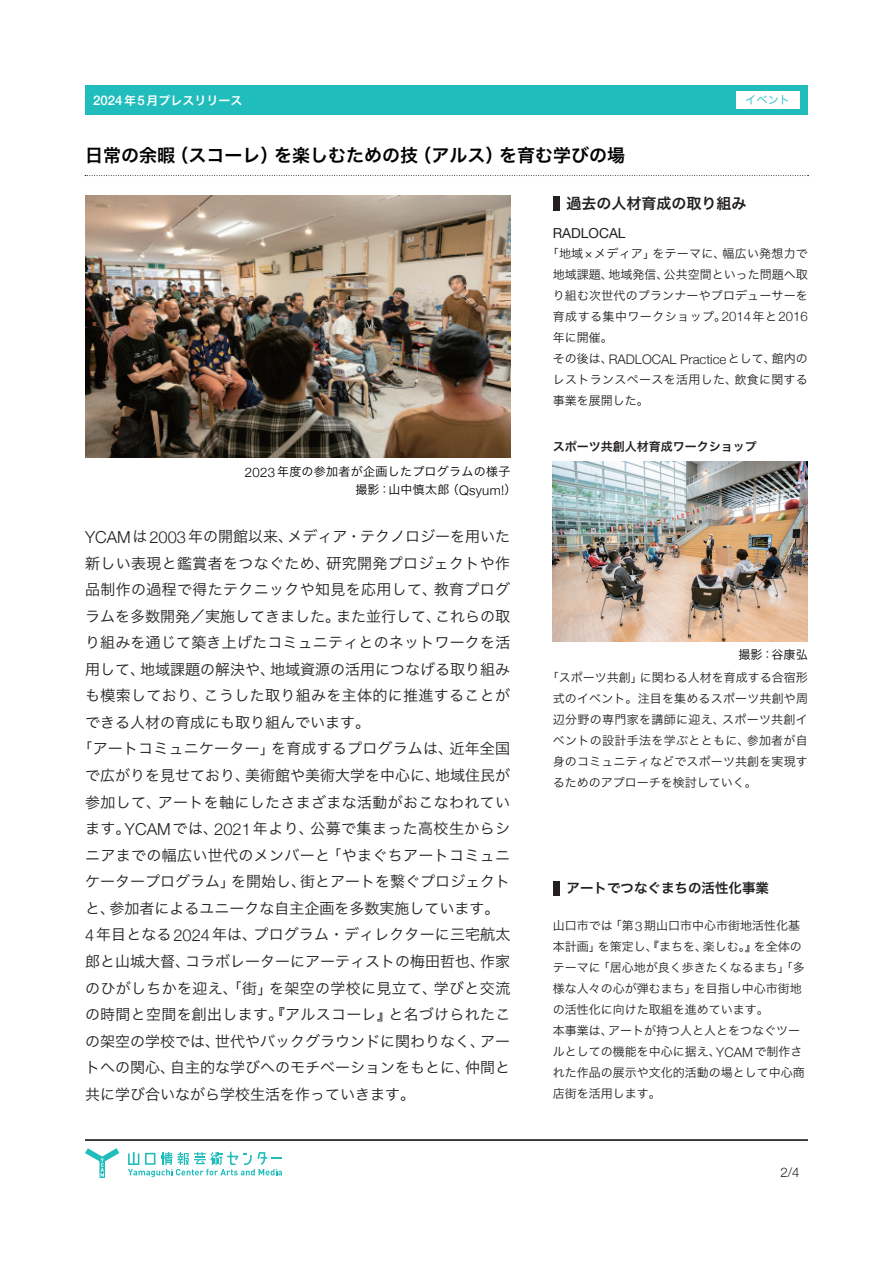
<style>
.page{position:relative;width:893px;height:1263px;background:#fff}
.page>*{position:absolute;margin:0;border:0;box-sizing:border-box;transform-origin:0 0}
.t1{font:18px "Hira Kaku Pro W6";color:#000}
.t2{font:15px "Hira Kaku Pro W3";letter-spacing:.01em;color:#231f20}
.t3{font:15px "Hira Kaku Pro W6";color:#231f20}
.t4{font:13.8px "Helvetica Neue";color:#231f20}
.t5{font:13.5px "Hira Kaku Pro W6";color:#231f20}
.t6{font:300 13.2px "Helvetica Neue";color:#231f20}
.t7{font:12px/21px "Hira Kaku Pro W3";color:#231f20;text-align:justify}
.t8{font:12px/18px "Hira Kaku Pro W3";letter-spacing:.025em;color:#000}
.t9{font:12px/21px "Hira Kaku Pro W3";letter-spacing:.025em;color:#231f20}
.t10{font:12px "Hira Kaku Pro W6";color:#231f20}
.t11{font:12px "Hira Kaku Pro W6";color:#fff}
.t12{font:11.25px "Hira Kaku Pro W3";color:#21bdbd}
.s1{font-family:"Helvetica Neue";font-weight:500;font-size:13.2px}
.s2{font-family:"Helvetica Neue";font-weight:300;font-size:13.2px}
.s3{font-family:"Hira Kaku Pro W3";font-weight:400;font-size:12px}
.s4{font-family:"Helvetica Neue";font-weight:300;font-size:16.5px}
</style>
<div class="page">
<svg style="left:85px;top:1148px;width:34px;height:30px"></svg>
<svg style="left:128px;top:1152px;width:154px;height:25px"></svg>
<div style="left:85px;top:85px;width:723px;height:30px;background:#21bdbd"></div>
<hr style="left:85px;top:1139px;width:723px;height:1px;background:#231f20">
<hr style="left:85px;top:1140px;width:723px;height:1px;background:#231f20">
<svg style="left:85px;top:175px;width:723px;height:1px"></svg>
<img style="left:85px;top:196px;width:425px;height:261px">
<div style="left:553px;top:196px;width:7px;height:14px;background:#231f20"></div>
<div style="left:553px;top:881px;width:7px;height:15px;background:#231f20"></div>
<img style="left:553px;top:462px;width:255px;height:179px">
<div style="left:736px;top:91px;width:64px;height:17px;background:#fff"></div>
<p class="t11" style="left:93px;top:89px;width:151px"><span class="s1">2024</span>年<span class="s1">5</span>月プレスリリース</p>
<p class="t12" style="left:745px;top:90px;width:47px">イベント</p>
<p class="t1" style="left:85px;top:139px;width:541px">日常の余暇（スコーレ）を楽しむための技（アルス）を育む学びの場</p>
<p class="t3" style="left:567px;top:190px;width:181px">過去の人材育成の取り組み</p>
<p class="t4" style="left:553px;top:223px;width:74px">RADLOCAL</p>
<p class="t7" style="left:553px;top:242px;width:257px;text-indent:-6px">「地域 ×メディア」をテーマに、幅広い発想力で地域課題、地域発信、公共空間といった問題へ取り組む次世代のプランナーやプロデューサーを育成する集中ワークショップ。<span class="s2">2014</span>年と<span class="s2">2016</span>年に開催。</p>
<p class="t6" style="left:553px;top:348px;width:257px"><span class="s3">その後は、</span>RADLOCAL Practice<span class="s3">として、館内の</span></p>
<p class="t9" style="left:553px;top:368px;width:257px">レストランスペースを活用した、飲食に関する事業を展開した。</p>
<p class="t8" style="left:355px;top:462px;width:163px;text-indent:-110px"><span class="s2">2023</span>年度の参加者が企画したプログラムの様子撮影：山中慎太郎（<span class="s2">Qsyum!</span>）</p>
<p class="t2" style="left:85px;top:523px;width:427px"><span class="s4">YCAM</span>は<span class="s4">2003</span>年の開館以来、メディア・テクノロジーを用いた</p>
<p class="t2" style="left:85px;top:549px;width:427px">新しい表現と鑑賞者をつなぐため、研究開発プロジェクトや作</p>
<p class="t2" style="left:85px;top:576px;width:427px">品制作の過程で得たテクニックや知見を応用して、教育プログ</p>
<p class="t2" style="left:85px;top:603px;width:427px">ラムを多数開発／実施してきました。また並行して、これらの取</p>
<p class="t2" style="left:85px;top:629px;width:427px">り組みを通じて築き上げたコミュニティとのネットワークを活</p>
<p class="t2" style="left:85px;top:656px;width:427px">用して、地域課題の解決や、地域資源の活用につなげる取り組み</p>
<p class="t2" style="left:85px;top:682px;width:427px">も模索しており、こうした取り組みを主体的に推進することが</p>
<p class="t2" style="left:85px;top:709px;width:286px">できる人材の育成にも取り組んでいます。</p>
<p class="t2" style="left:78px;top:735px;width:434px">「アートコミュニケーター」を育成するプログラムは、近年全国</p>
<p class="t2" style="left:85px;top:762px;width:427px">で広がりを見せており、美術館や美術大学を中心に、地域住民が</p>
<p class="t2" style="left:85px;top:789px;width:427px">参加して、アートを軸にしたさまざまな活動がおこなわれてい</p>
<p class="t2" style="left:85px;top:815px;width:427px">ます。<span class="s4">YCAM</span>では、<span class="s4">2021</span>年より、公募で集まった高校生からシ</p>
<p class="t2" style="left:85px;top:842px;width:427px">ニアまでの幅広い世代のメンバーと「やまぐちアートコミュニ</p>
<p class="t2" style="left:85px;top:868px;width:427px">ケータープログラム」を開始し、街とアートを繋ぐプロジェクト</p>
<p class="t2" style="left:85px;top:895px;width:416px">と、参加者によるユニークな自主企画を多数実施しています。</p>
<p class="t2" style="left:85px;top:921px;width:427px"><span class="s4">4</span>年目となる<span class="s4">2024</span>年は、プログラム・ディレクターに三宅航太</p>
<p class="t2" style="left:85px;top:948px;width:427px">郎と山城大督、コラボレーターにアーティストの梅田哲也、作家</p>
<p class="t2" style="left:85px;top:974px;width:427px">のひがしちかを迎え、「街」を架空の学校に見立て、学びと交流</p>
<p class="t2" style="left:85px;top:1001px;width:427px">の時間と空間を創出します。『アルスコーレ』と名づけられたこ</p>
<p class="t2" style="left:85px;top:1028px;width:427px">の架空の学校では、世代やバックグラウンドに関わりなく、アー</p>
<p class="t2" style="left:85px;top:1054px;width:427px">トへの関心、自主的な学びへのモチベーションをもとに、仲間と</p>
<p class="t2" style="left:85px;top:1081px;width:331px">共に学び合いながら学校生活を作っていきます。</p>
<p class="t10" style="left:553px;top:435px;width:205px">スポーツ共創人材育成ワークショップ</p>
<p class="t8" style="left:738px;top:644px;width:71px">撮影：谷康弘</p>
<p class="t7" style="left:553px;top:666px;width:257px;text-indent:-6px">「スポーツ共創」に関わる人材を育成する合宿形式のイベント。注目を集めるスポーツ共創や周辺分野の専門家を講師に迎え、スポーツ共創イベントの設計手法を学ぶとともに、参加者が自身のコミュニティなどでスポーツ共創を実現するためのアプローチを検討していく。</p>
<p class="t5" style="left:567px;top:876px;width:204px">アートでつなぐまちの活性化事業</p>
<p class="t7" style="left:553px;top:914px;width:254px;text-align:left">山口市では「第<span class="s2">3</span>期山口市中心市街地活性化基本計画」を策定し、『まちを、楽しむ。』を全体のテーマに「居心地が良く歩きたくなるまち」「多様な人々の心が弾むまち」を目指し中心市街地の活性化に向けた取組を進めています。<br>本事業は、アートが持つ人と人とをつなぐツールとしての機能を中心に据え、<span class="s2">YCAM</span>で制作された作品の展示や文化的活動の場として中心商店街を活用します。</p>
<p class="t6" style="left:780px;top:1161px;width:21px">2/4</p>
</div>
